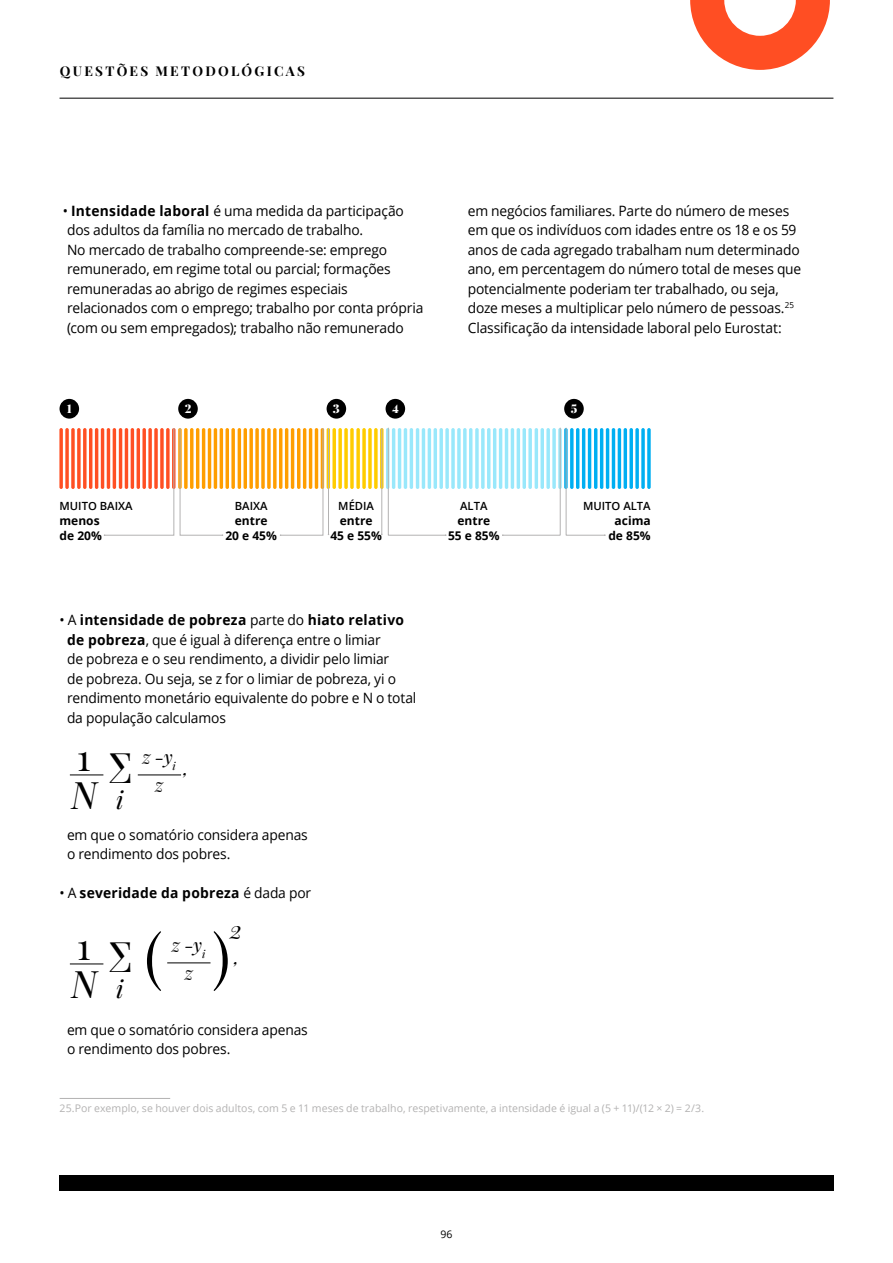
<style>
.page{position:relative;width:893px;height:1263px;background:#fff}
.page>*{position:absolute;margin:0;border:0;box-sizing:border-box;transform-origin:0 0}
.Título_1ºnivel_Capítulo{font:60.6px "Playfair Display";color:#000}
.Título_1ºnivel_Capítulo-2{font:41.25px "Playfair Display";color:#000}
.Título_1ºnivel_Capítulo-3{font:37.05px "Playfair Display";color:#000}
.Título_1ºnivel_Capítulo-4{font:italic 37.05px "Playfair Display";color:#000}
.Título_1ºnivel_Capítulo-5{font:italic 24.45px "Playfair Display";color:#000}
.Título_1ºnivel_Capítulo-6{font:italic 18.6px "Playfair Display";color:#000}
.Textão_corrido{font:14.25px/19.5px "Open Sans";letter-spacing:-.01em;color:#000}
.Textão_corrido-2{font:700 14.25px "Open Sans";letter-spacing:.02em;color:#000}
.Cabeçalho{font:700 13.5px "Playfair Display";letter-spacing:.17em;color:#000}
.t1{font:700 12px/15px "Open Sans";color:#000;text-align:center}
.t2{font:900 12px "Playfair Display";color:#fff}
.t3{font:600 11.25px "Open Sans";color:#000}
.Fonte{font:10.5px "Open Sans";letter-spacing:.005em;color:#b3b2b2}
.t4{font:10.5px "Open Sans";color:#000}
.s1{font-weight:700}
.s2{font-weight:400}
</style>
<div class="page">
<hr style="left:60px;top:98px;width:773px;height:1px;background:#000">
<svg style="left:690px;top:0;width:140px;height:70px"></svg>
<div style="left:59px;top:1175px;width:774px;height:16px;background:#000"></div>
<svg style="left:59px;top:428px;width:4px;height:61px"></svg>
<svg style="left:65px;top:428px;width:4px;height:61px"></svg>
<svg style="left:71px;top:428px;width:4px;height:61px"></svg>
<hr style="left:95px;top:428px;width:3px;height:61px;background:#ff4f23;border-radius:2px">
<svg style="left:77px;top:428px;width:4px;height:61px"></svg>
<hr style="left:101px;top:428px;width:3px;height:61px;background:#ff4f23;border-radius:2px">
<svg style="left:83px;top:428px;width:4px;height:61px"></svg>
<hr style="left:89px;top:428px;width:3px;height:61px;background:#ff4f23;border-radius:2px">
<hr style="left:172px;top:428px;width:3px;height:61px;background:#e37256;border-radius:2px">
<svg style="left:332px;top:428px;width:4px;height:61px"></svg>
<svg style="left:338px;top:428px;width:4px;height:61px"></svg>
<svg style="left:178px;top:428px;width:4px;height:61px"></svg>
<hr style="left:226px;top:428px;width:3px;height:61px;background:#ff9e00;border-radius:2px">
<svg style="left:231px;top:428px;width:4px;height:61px"></svg>
<hr style="left:238px;top:428px;width:3px;height:61px;background:#ff9e00;border-radius:2px">
<hr style="left:244px;top:428px;width:3px;height:61px;background:#ff9e00;border-radius:2px">
<svg style="left:249px;top:428px;width:4px;height:61px"></svg>
<svg style="left:273px;top:428px;width:4px;height:61px"></svg>
<svg style="left:255px;top:428px;width:4px;height:61px"></svg>
<hr style="left:279px;top:428px;width:3px;height:61px;background:#ff9e00;border-radius:2px">
<svg style="left:261px;top:428px;width:4px;height:61px"></svg>
<svg style="left:267px;top:428px;width:4px;height:61px"></svg>
<svg style="left:344px;top:428px;width:4px;height:61px"></svg>
<hr style="left:327px;top:428px;width:3px;height:61px;background:#fc0;border-radius:2px">
<svg style="left:350px;top:428px;width:4px;height:61px"></svg>
<svg style="left:356px;top:428px;width:4px;height:61px"></svg>
<svg style="left:362px;top:428px;width:4px;height:61px"></svg>
<svg style="left:368px;top:428px;width:4px;height:61px"></svg>
<svg style="left:374px;top:428px;width:4px;height:61px"></svg>
<hr style="left:380px;top:428px;width:4px;height:61px;background:#ffcf13;border-radius:2px">
<svg style="left:475px;top:428px;width:4px;height:61px"></svg>
<svg style="left:481px;top:428px;width:4px;height:61px"></svg>
<hr style="left:487px;top:428px;width:3px;height:61px;background:#99e8fb;border-radius:2px">
<hr style="left:493px;top:428px;width:3px;height:61px;background:#99e8fb;border-radius:2px">
<hr style="left:499px;top:428px;width:3px;height:61px;background:#99e8fb;border-radius:2px">
<svg style="left:451px;top:428px;width:4px;height:61px"></svg>
<svg style="left:457px;top:428px;width:4px;height:61px"></svg>
<svg style="left:463px;top:428px;width:4px;height:61px"></svg>
<svg style="left:445px;top:428px;width:4px;height:61px"></svg>
<hr style="left:469px;top:428px;width:3px;height:61px;background:#99e8fb;border-radius:2px">
<hr style="left:606px;top:428px;width:3px;height:61px;background:#00aff2;border-radius:2px">
<svg style="left:629px;top:428px;width:4px;height:61px"></svg>
<hr style="left:612px;top:428px;width:3px;height:61px;background:#00aff2;border-radius:2px">
<svg style="left:635px;top:428px;width:4px;height:61px"></svg>
<hr style="left:618px;top:428px;width:3px;height:61px;background:#00aff2;border-radius:2px">
<svg style="left:641px;top:428px;width:4px;height:61px"></svg>
<hr style="left:624px;top:428px;width:3px;height:61px;background:#00aff2;border-radius:2px">
<svg style="left:647px;top:428px;width:4px;height:61px"></svg>
<svg style="left:104px;top:428px;width:70px;height:108px"></svg>
<svg style="left:180px;top:428px;width:43px;height:108px"></svg>
<svg style="left:502px;top:428px;width:104px;height:108px"></svg>
<svg style="left:280px;top:428px;width:49px;height:108px"></svg>
<svg style="left:381px;top:428px;width:65px;height:108px"></svg>
<div style="left:60px;top:399px;width:19px;height:20px;background:#000;border-radius:50%"></div>
<div style="left:178px;top:399px;width:20px;height:20px;background:#000;border-radius:50%"></div>
<div style="left:327px;top:399px;width:19px;height:20px;background:#000;border-radius:50%"></div>
<div style="left:386px;top:399px;width:19px;height:20px;background:#000;border-radius:50%"></div>
<div style="left:564px;top:399px;width:20px;height:20px;background:#000;border-radius:50%"></div>
<hr style="left:70px;top:775px;width:33px;height:1px;background:#000">
<hr style="left:138px;top:775px;width:43px;height:1px;background:#000">
<hr style="left:70px;top:964px;width:33px;height:1px;background:#000">
<hr style="left:167px;top:962px;width:44px;height:1px;background:#000">
<hr style="left:60px;top:1098px;width:110px;height:1px;background:#b3b2b2">
<p class="Cabeçalho" style="left:60px;top:61px;width:247px">QUESTÕES METODOLÓGICAS</p>
<p class="Textão_corrido" style="left:63px;top:200px;width:362px">• <span class="s1">Intensidade laboral</span> é uma medida da participação dos adultos da família no mercado de trabalho.<br>No mercado de trabalho compreende-se: emprego remunerado, em regime total ou parcial; formações remuneradas ao abrigo de regimes especiais relacionados com o emprego; trabalho por conta própria (com ou sem empregados); trabalho não remunerado</p>
<p class="Textão_corrido" style="left:468px;top:200px;width:335px">em negócios familiares. Parte do número de meses em que os indivíduos com idades entre os 18 e os 59 anos de cada agregado trabalham num determinado ano, em percentagem do número total de meses que potencialmente poderiam ter trabalhado, ou seja, doze meses a multiplicar pelo número de pessoas.<sup>25<br></sup>Classificação da intensidade laboral pelo Eurostat:</p>
<p class="t2" style="left:67px;top:399px;width:6px">1</p>
<p class="t2" style="left:185px;top:399px;width:8px">2</p>
<p class="t2" style="left:333px;top:399px;width:8px">3</p>
<p class="t2" style="left:392px;top:399px;width:8px">4</p>
<p class="t2" style="left:571px;top:399px;width:8px">5</p>
<p class="t3" style="left:60px;top:498px;width:75px">MUITO BAIXA</p>
<p class="t1" style="left:60px;top:513px;width:44px;text-align:left">menos de 20%</p>
<p class="t3" style="left:235px;top:498px;width:34px">BAIXA</p>
<p class="t1" style="left:225px;top:513px;width:53px">entre<br>20 e 45%</p>
<p class="t3" style="left:338px;top:498px;width:37px">MÉDIA</p>
<p class="t1" style="left:330px;top:513px;width:53px">entre<br>45 e 55%</p>
<p class="Textão_corrido" style="left:67px;top:610px;width:351px;text-indent:-8px">• A <span class="s1">intensidade de pobreza</span> parte do <span class="s1">hiato relativo de pobreza</span>, que é igual à diferença entre o limiar<br>de pobreza e o seu rendimento, a dividir pelo limiar<br>de pobreza. Ou seja, se z for o limiar de pobreza, yi o rendimento monetário equivalente do pobre e N o total da população calculamos</p>
<p class="Título_1ºnivel_Capítulo-3" style="left:77px;top:728px;width:15px">1</p>
<p class="Título_1ºnivel_Capítulo-4" style="left:69px;top:766px;width:37px">N</p>
<p class="Título_1ºnivel_Capítulo-5" style="left:116px;top:780px;width:9px">i</p>
<p class="Título_1ºnivel_Capítulo-2" style="left:109px;top:735px;width:26px">∑</p>
<p class="Título_1ºnivel_Capítulo-6" style="left:143px;top:743px;width:35px">z -y<sub>i</sub></p>
<p class="Título_1ºnivel_Capítulo-6" style="left:155px;top:771px;width:10px">z</p>
<p class="Título_1ºnivel_Capítulo-6" style="left:183px;top:754px;width:6px">,</p>
<p class="Textão_corrido" style="left:67px;top:824px;width:242px">em que o somatório considera apenas o rendimento dos pobres.</p>
<p class="Textão_corrido-2" style="left:60px;top:883px;width:253px"><span class="s2">• A</span> severidade da pobreza <span class="s2">é dada por</span></p>
<p class="Título_1ºnivel_Capítulo-3" style="left:77px;top:917px;width:15px">1</p>
<p class="Título_1ºnivel_Capítulo-4" style="left:69px;top:955px;width:37px">N</p>
<p class="Título_1ºnivel_Capítulo-5" style="left:116px;top:969px;width:9px">i</p>
<p class="Título_1ºnivel_Capítulo-2" style="left:109px;top:924px;width:26px">∑</p>
<p class="Título_1ºnivel_Capítulo" style="left:144px;top:910px;width:19px">(</p>
<p class="Título_1ºnivel_Capítulo-6" style="left:172px;top:931px;width:35px">z -y<sub>i</sub></p>
<p class="Título_1ºnivel_Capítulo-6" style="left:185px;top:959px;width:10px">z</p>
<p class="Título_1ºnivel_Capítulo-5" style="left:230px;top:911px;width:14px">2</p>
<p class="Título_1ºnivel_Capítulo-6" style="left:234px;top:943px;width:6px">,</p>
<p class="Textão_corrido" style="left:67px;top:1019px;width:242px">em que o somatório considera apenas o rendimento dos pobres.</p>
<p class="t3" style="left:460px;top:498px;width:29px">ALTA</p>
<p class="t1" style="left:448px;top:513px;width:53px">entre<br>55 e 85%</p>
<p class="t3" style="left:583px;top:498px;width:69px">MUITO ALTA</p>
<p class="t1" style="left:608px;top:513px;width:44px">acima de 85%</p>
<p class="Fonte" style="left:60px;top:1101px;width:646px">25.Por exemplo, se houver dois adultos, com 5 e 11 meses de trabalho, respetivamente, a intensidade é igual a (5 + 11)/(12 × 2) = 2/3.</p>
<p class="t4" style="left:440px;top:1227px;width:14px">96</p>
</div>
